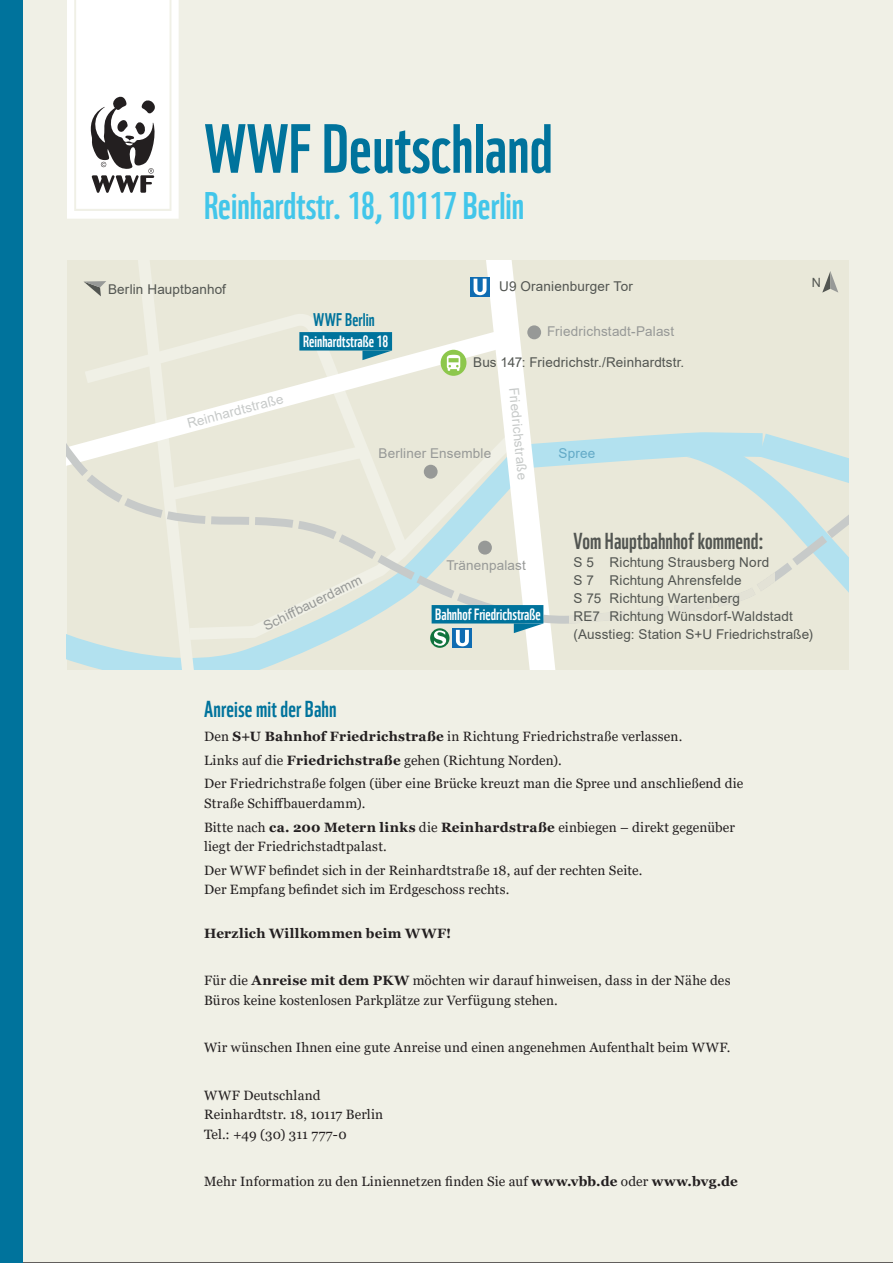
<style>
.page{position:relative;width:893px;height:1263px;background:#fff}
.page>*{position:absolute;margin:0;border:0;box-sizing:border-box;transform-origin:0 0}
.t1{font:67.5px "WWF";color:#00739c}
.t2{font:37.5px "WWF";color:#42c6ea}
.t3{font:22.5px "WWF";color:#525551}
.t4{font:22.5px "WWF";color:#00739c}
.t5{font:17.85px "WWF";letter-spacing:.005em;color:#00739c}
.t6{font:15.9px "WWF";color:#fff}
.t7{font:13.5px/23.7px "Georgia";letter-spacing:.015em;color:#231f20}
.t8{font:13.5px/18px "Arial";letter-spacing:.01em;color:#525551}
.t9{font:13.5px "Arial";letter-spacing:.01em;color:#979997}
.t10{font:13.5px "Arial";color:#c7cac9}
.t11{font:700 13.5px "Georgia";letter-spacing:.025em;color:#231f20}
.t12{font:13.5px "Arial";letter-spacing:.015em;color:#63aac7}
.t13{font:12.75px "Arial";color:#525551}
.s1{font-weight:700}
</style>
<div class="page">
<div style="left:22px;top:0;width:871px;height:1263px;background:#f0f0e6"></div>
<div style="left:0;top:0;width:22px;height:1263px;background:#00739c"></div>
<svg style="left:67px;top:0;width:112px;height:219px"></svg>
<div style="left:67px;top:260px;width:781px;height:409px;background:#e9e8d9"></div>
<svg style="left:67px;top:634px;width:386px;height:35px"></svg>
<svg style="left:85px;top:332px;width:374px;height:51px"></svg>
<svg style="left:459px;top:260px;width:96px;height:409px"></svg>
<svg style="left:67px;top:403px;width:502px;height:221px"></svg>
<svg style="left:470px;top:277px;width:20px;height:20px"></svg>
<svg style="left:474px;top:279px;width:13px;height:16px"></svg>
<div style="left:441px;top:350px;width:25px;height:26px;background:#8dc74c;border-radius:50%"></div>
<svg style="left:447px;top:355px;width:13px;height:16px"></svg>
<svg style="left:430px;top:628px;width:19px;height:20px"></svg>
<svg style="left:453px;top:646px;width:19px;height:2px"></svg>
<div style="left:424px;top:465px;width:14px;height:14px;background:#979997;border-radius:50%"></div>
<div style="left:527px;top:325px;width:14px;height:14px;background:#979997;border-radius:50%"></div>
<div style="left:478px;top:541px;width:14px;height:14px;background:#979997;border-radius:50%"></div>
<svg style="left:822px;top:271px;width:16px;height:22px"></svg>
<svg style="left:84px;top:281px;width:22px;height:15px"></svg>
<svg style="left:122px;top:260px;width:270px;height:409px"></svg>
<svg style="left:432px;top:605px;width:111px;height:41px"></svg>
<svg style="left:569px;top:432px;width:279px;height:160px"></svg>
<h1 class="t1" style="left:204px;top:96px;width:350px">WWF Deutschland</h1>
<h2 class="t2" style="left:204px;top:176px;width:322px">Reinhardtstr. 18, 10117 Berlin</h2>
<p class="t8" style="left:108px;top:280px;width:120px">Berlin Hauptbanhof</p>
<h3 class="t5" style="left:313px;top:305px;width:63px">WWF Berlin</h3>
<p class="t6" style="left:303px;top:329px;width:87px">Reinhardtstraße 18</p>
<p class="t8" style="left:499px;top:277px;width:135px">U9 Oranienburger Tor</p>
<p class="t9" style="left:547px;top:322px;width:129px">Friedrichstadt-Palast</p>
<p class="t8" style="left:473px;top:353px;width:213px">Bus 147: Friedrichstr./Reinhardtstr.</p>
<p class="t10" style="left:185px;top:415px;width:100px;rotate:-15deg">Reinhardtstraße</p>
<p class="t10" style="left:523px;top:386px;width:95px;rotate:85deg">Friedrichstraße</p>
<p class="t9" style="left:378px;top:444px;width:114px">Berliner Ensemble</p>
<p class="t12" style="left:558px;top:444px;width:38px">Spree</p>
<p class="t13" style="left:812px;top:273px;width:11px">N</p>
<p class="t9" style="left:260px;top:618px;width:110px;rotate:-26deg">Schiffbauerdamm</p>
<p class="t9" style="left:446px;top:556px;width:81px">Tränenpalast</p>
<p class="t6" style="left:435px;top:602px;width:107px">Bahnhof Friedrichstraße</p>
<h3 class="t3" style="left:573px;top:524px;width:192px">Vom Hauptbahnhof kommend:</h3>
<p class="t8" style="left:573px;top:554px;width:241px">S 5 Richtung Strausberg Nord<br>S 7 Richtung Ahrensfelde<br>S 75 Richtung Wartenberg<br>RE7 Richtung Wünsdorf-Waldstadt (Ausstieg: Station S+U Friedrichstraße)</p>
<h3 class="t4" style="left:204px;top:691px;width:134px">Anreise mit der Bahn</h3>
<p class="t7" style="left:204px;top:724px;width:541px">Den <span class="s1">S+U Bahnhof Friedrichstraße</span> in Richtung Friedrichstraße verlassen.<br>Links auf die <span class="s1">Friedrichstraße</span> gehen (Richtung Norden).<br>Der Friedrichstraße folgen (über eine Brücke kreuzt man die Spree und anschließend die</p>
<p class="t7" style="left:204px;top:791px;width:532px">Straße Schiffbauerdamm).<br>Bitte nach <span class="s1">ca. 200 Metern links</span> die <span class="s1">Reinhardstraße</span> einbiegen – direkt gegenüber</p>
<p class="t7" style="left:204px;top:835px;width:440px">liegt der Friedrichstadtpalast.<br>Der WWF befindet sich in der Reinhardtstraße 18, auf der rechten Seite.</p>
<p class="t7" style="left:204px;top:878px;width:307px">Der Empfang befindet sich im Erdgeschoss rechts.</p>
<p class="t11" style="left:204px;top:924px;width:249px">Herzlich Willkommen beim WWF!</p>
<p class="t7" style="left:204px;top:971px;width:528px;line-height:19.5px">Für die <span class="s1">Anreise mit dem PKW</span> möchten wir darauf hinweisen, dass in der Nähe des<br>Büros keine kostenlosen Parkplätze zur Verfügung stehen.</p>
<p class="t7" style="left:204px;top:1036px;width:528px">Wir wünschen Ihnen eine gute Anreise und einen angenehmen Aufenthalt beim WWF.</p>
<p class="t7" style="left:204px;top:1085px;width:181px;line-height:19.5px">WWF Deutschland<br>Reinhardtstr. 18, 10117 Berlin<br>Tel.: +49 (30) 311 777-0</p>
<p class="t7" style="left:204px;top:1170px;width:535px">Mehr Information zu den Liniennetzen finden Sie auf <span class="s1">www.vbb.de</span> oder <span class="s1">www.bvg.de</span></p>
</div>
